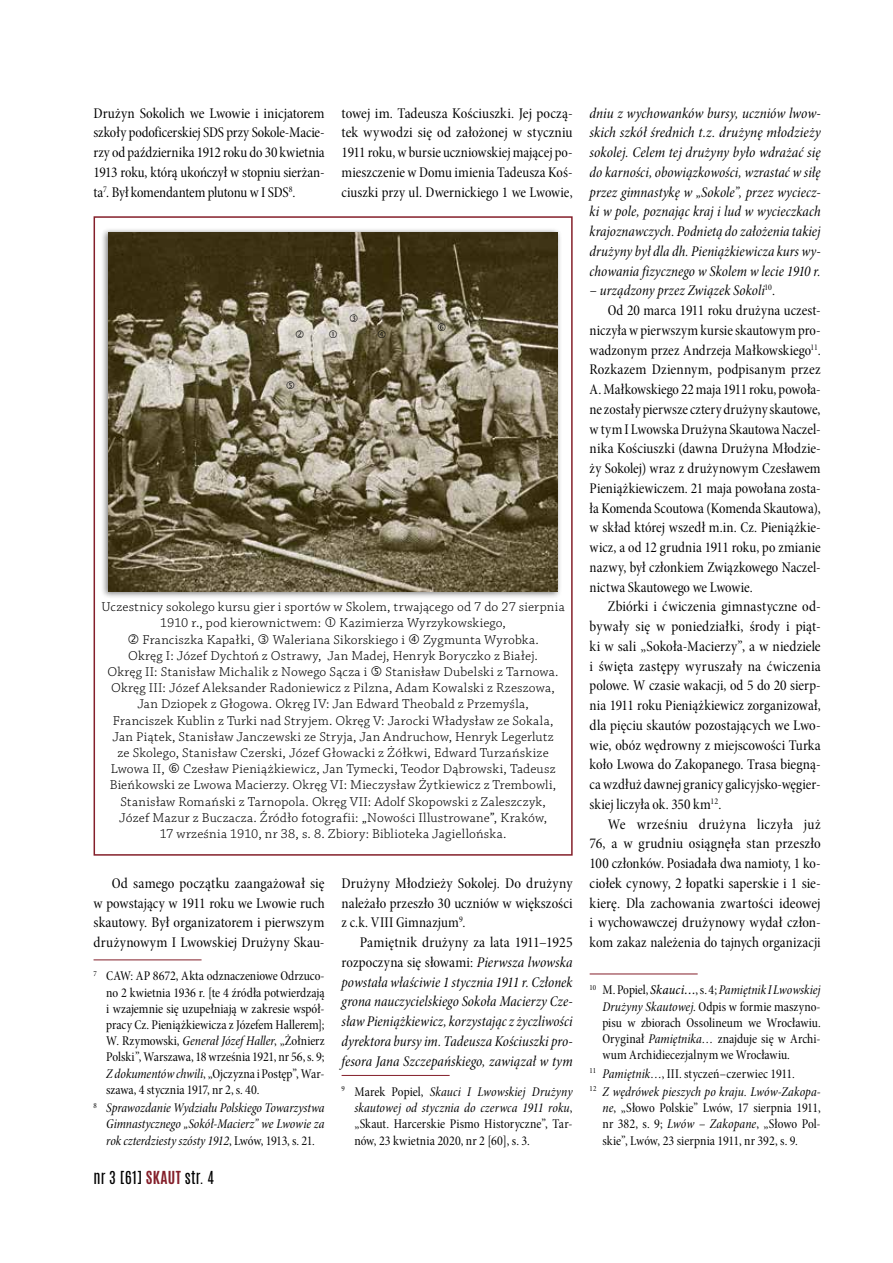
<style>
.page{position:relative;width:893px;height:1263px;background:#fff}
.page>*{position:absolute;margin:0;border:0;box-sizing:border-box;transform-origin:0 0}
.t1{font:15px/19.8px "Minion Pro Cn Subh";color:#000;text-align:justify}
.t2{font:15px/19.8px "Minion Pro Cn It Subh";letter-spacing:.005em;color:#000;text-align:justify}
.t3{font:15px "Antonio";letter-spacing:.025em;color:#000}
.t4{font:13.5px/16.2px "Chaparral Pro Light Capt";letter-spacing:.02em;color:#000}
.t5{font:13.5px/16.2px "Minion Pro Cn Subh";color:#000;text-align:justify}
.t6{font:13.5px/16.2px "Minion Pro Cn It Subh";letter-spacing:.005em;color:#000;text-align:justify}
.s1{font-family:"Minion Pro Cn It Subh"}
.s2{font-family:"Minion Pro Cn Subh"}
.s3{font-weight:700;color:#841f2a}
.s4{font-family:"Minion Pro Cn It Capt"}
</style>
<div class="page">
<hr style="left:94px;top:959px;width:108px;height:1px;background:#841f2a">
<hr style="left:342px;top:1075px;width:108px;height:1px;background:#841f2a">
<hr style="left:590px;top:973px;width:108px;height:1px;background:#841f2a">
<div style="left:94px;top:216px;width:479px;height:640px;border:2px solid #841f2a"></div>
<div style="left:101px;top:227px;width:461px;height:372px;background:#000;opacity:.5"></div>
<img style="left:108px;top:232px;width:450px;height:359px">
<svg style="left:296px;top:330px;width:8px;height:8px"></svg>
<svg style="left:329px;top:330px;width:8px;height:8px"></svg>
<svg style="left:350px;top:314px;width:8px;height:8px"></svg>
<svg style="left:378px;top:330px;width:8px;height:8px"></svg>
<svg style="left:287px;top:381px;width:7px;height:8px"></svg>
<svg style="left:438px;top:324px;width:8px;height:7px"></svg>
<p class="t1" style="left:94px;top:103px;width:233px">Drużyn Sokolich we Lwowie i inicjatorem szkoły podoficerskiej SDS przy Sokole-Macie&shy;rzy od października 1912 roku do 30 kwietnia 1913 roku, którą ukończył w stopniu sierżan&shy;ta<sup>7</sup>. Był komendantem plutonu w I SDS<sup>8</sup>.</p>
<p class="t1" style="left:342px;top:103px;width:233px">towej im. Tadeusza Kościuszki. Jej począ&shy;tek wywodzi się od założonej w styczniu 1911 roku, w bursie uczniowskiej mającej po&shy;mieszczenie w Domu imienia Tadeusza Koś&shy;ciuszki przy ul. Dwernickiego 1 we Lwowie,</p>
<p class="t4" style="left:160px;top:599px;width:406px;text-indent:-59px">Uczestnicy sokolego kursu gier i sportów w Skolem, trwającego od 7 do 27 sierpnia<br>1910 r., pod kierownictwem:</p>
<p class="t4" style="left:339px;top:615px;width:168px">Kazimierza Wyrzykowskiego,</p>
<p class="t4" style="left:143px;top:632px;width:113px">Franciszka Kapałki,</p>
<p class="t4" style="left:273px;top:632px;width:134px">Waleriana Sikorskiego i</p>
<p class="t4" style="left:423px;top:632px;width:117px">Zygmunta Wyrobka.</p>
<p class="t4" style="left:128px;top:648px;width:411px">Okręg I: Józef Dychtoń z Ostrawy, Jan Madej, Henryk Boryczko z Białej.</p>
<p class="t4" style="left:108px;top:664px;width:261px">Okręg II : Stanisław Michalik z Nowego Sącza i</p>
<p class="t4" style="left:385px;top:664px;width:175px">Stanisław Dubelski z Tarnowa.</p>
<p class="t4" style="left:111px;top:680px;width:445px">Okręg III : Józef Aleksander Radoniewicz z Pilzna, Adam Kowalski z Rzeszowa,</p>
<p class="t4" style="left:137px;top:696px;width:393px">Jan Dziopek z Głogowa. Okręg IV: Jan Edward Theobald z Przemyśla,</p>
<p class="t4" style="left:113px;top:713px;width:442px">Franciszek Kublin z Turki nad Stryjem. Okręg V: Jarocki Władysław ze Sokala,</p>
<p class="t4" style="left:113px;top:729px;width:443px">Jan Piątek, Stanisław Janczewski ze Stryja, Jan Andruchow, Henryk Legerlutz</p>
<p class="t4" style="left:117px;top:745px;width:433px">ze Skolego, Stanisław Czerski, Józef Głowacki z Żółkwi, Edward Turzańskize</p>
<p class="t4" style="left:111px;top:761px;width:56px">Lwowa II ,</p>
<p class="t4" style="left:183px;top:761px;width:374px">Czesław Pieniążkiewicz, Jan Tymecki, Teodor Dąbrowski, Tadeusz</p>
<p class="t4" style="left:110px;top:777px;width:448px">Bieńkowski ze Lwowa Macierzy. Okręg VI: Mieczysław Żytkiewicz z Trembowli,</p>
<p class="t4" style="left:120px;top:794px;width:427px">Stanisław Romański z Tarnopola. Okręg VII : Adolf Skopowski z Zaleszczyk,</p>
<p class="t4" style="left:119px;top:810px;width:430px">Józef Mazur z Buczacza. Źródło fotografii: „Nowości Illustrowane”, Kraków,</p>
<p class="t4" style="left:160px;top:826px;width:348px">17 września 1910, nr 38, s. 8. Zbiory: Biblioteka Jagiellońska.</p>
<p class="t1" style="left:94px;top:873px;width:233px;text-indent:18px">Od samego początku zaangażował się w powstający w 1911 roku we Lwowie ruch skautowy. Był organizatorem i pierwszym drużynowym I Lwowskiej Drużyny Skau-</p>
<p class="t5" style="left:106px;top:968px;width:220px;text-indent:-13px"><sup>7</sup> CAW: AP 8672, Akta odznaczeniowe Odrzuco&shy;no 2 kwietnia 1936 r. [te 4 źródła potwierdzają i wzajemnie się uzupełniają w zakresie współ&shy;pracy Cz. Pieniążkiewicza z Józefem Hallerem]; W. Rzymowski, <span class="s1">Generał Józef Haller</span>, „Żołnierz Polski”, Warszawa, 18 września 1921, nr 56, s. 9; <span class="s1">Z dokumentów chwili</span>, „Ojczyzna i Postęp”, War&shy;szawa, 4 stycznia 1917, nr 2, s. 40.</p>
<p class="t6" style="left:106px;top:1100px;width:220px;text-indent:-13px"><sup>8</sup> Sprawozdanie Wydziału Polskiego Towarzystwa Gimnastycznego „Sokół-Macierz” we Lwowie za rok czterdziesty szósty 1912<span class="s2">, Lwów, 1913, s. 21.</span></p>
<p class="t3" style="left:94px;top:1166px;width:122px">NR 3 [61] <span class="s3">SKAUT</span> STR. 4</p>
<p class="t1" style="left:342px;top:873px;width:233px">Drużyny Młodzieży Sokolej. Do drużyny należało przeszło 30 uczniów w większości z c.k. VIII Gimnazjum<sup>9</sup>.</p>
<p class="t1" style="left:342px;top:932px;width:233px;text-align:right">Pamiętnik drużyny za lata 1911–1925 rozpoczyna się słowami: <span class="s1">Pierwsza lwowska</span></p>
<p class="t2" style="left:342px;top:972px;width:233px">powstała właściwie 1 stycznia 1911 r. Członek grona nauczycielskiego Sokoła Macierzy Cze&shy;sław Pieniążkiewicz, korzystając z życzliwości dyrektora bursy im. Tadeusza Kościuszki pro&shy;fesora Jana Szczepańskiego, zawiązał w tym</p>
<p class="t6" style="left:342px;top:1084px;width:233px;text-align:right"><sup>9</sup> <span class="s2">Marek Popiel,</span> Skauci I Lwowskiej Drużyny skautowej od stycznia do czerwca 1911 roku<span class="s2">,</span></p>
<p class="t5" style="left:354px;top:1116px;width:220px">„Skaut. Harcerskie Pismo Historyczne”, Tar&shy;nów, 23 kwietnia 2020, nr 2 [60], s. 3.</p>
<p class="t2" style="left:590px;top:103px;width:233px">dniu z wychowanków bursy, uczniów lwow&shy;skich szkół średnich t.z. drużynę młodzieży sokolej. Celem tej drużyny było wdrażać się do karności, obowiązkowości, wzrastać w siłę przez gimnastykę w „Sokole”, przez wyciecz&shy;ki w pole, poznając kraj i lud w wycieczkach krajoznawczych. Podnietą do założenia takiej drużyny był dla dh. Pieniążkiewicza kurs wy&shy;chowania fizycznego w Skolem w lecie 1910 r.</p>
<p class="t2" style="left:590px;top:281px;width:187px">– urządzony przez Związek Sokoli<sup>10</sup><span class="s2">.</span></p>
<p class="t1" style="left:590px;top:301px;width:233px;text-indent:18px">Od 20 marca 1911 roku drużyna uczest&shy;niczyła w pierwszym kursie skautowym pro&shy;wadzonym przez Andrzeja Małkowskiego<sup>11</sup>.<br>Rozkazem Dziennym, podpisanym przez A. Małkowskiego 22 maja 1911 roku, powoła&shy;ne zostały pierwsze cztery drużyny skautowe, w tym I Lwowska Drużyna Skautowa Naczel&shy;nika Kościuszki (dawna Drużyna Młodzie&shy;ży Sokolej) wraz z drużynowym Czesławem Pieniążkiewiczem. 21 maja powołana zosta&shy;ła Komenda Scoutowa (Komenda Skautowa), w skład której wszedł m.in. Cz. Pieniążkie&shy;wicz, a od 12 grudnia 1911 roku, po zmianie nazwy, był członkiem Związkowego Naczel&shy;nictwa Skautowego we Lwowie.</p>
<p class="t1" style="left:590px;top:597px;width:233px;text-indent:18px">Zbiórki i ćwiczenia gimnastyczne od&shy;bywały się w poniedziałki, środy i piąt&shy;ki w sali „Sokoła-Macierzy”, a w niedziele i święta zastępy wyruszały na ćwiczenia polowe. W czasie wakacji, od 5 do 20 sierp&shy;nia 1911 roku Pieniążkiewicz zorganizował, dla pięciu skautów pozostających we Lwo&shy;wie, obóz wędrowny z miejscowości Turka koło Lwowa do Zakopanego. Trasa biegną&shy;ca wzdłuż dawnej granicy galicyjsko-węgier&shy;skiej liczyła ok. 350 km<sup>12</sup>.</p>
<p class="t1" style="left:590px;top:814px;width:233px;text-indent:18px">We wrześniu drużyna liczyła już 76, a w grudniu osiągnęła stan przeszło 100 członków. Posiadała dwa namioty, 1 ko&shy;ciołek cynowy, 2 łopatki saperskie i 1 sie&shy;kierę. Dla zachowania zwartości ideowej i wychowawczej drużynowy wydał człon&shy;kom zakaz należenia do tajnych organizacji</p>
<p class="t6" style="left:590px;top:982px;width:233px"><sup>10</sup> <span class="s2">M. Popiel,</span> <span class="s4">Skauci…</span><span class="s2">, s. 4;</span> Pamiętnik I Lwowskiej</p>
<p class="t5" style="left:602px;top:998px;width:220px"><span class="s1">Drużyny Skautowej</span>. Odpis w formie maszyno&shy;pisu w zbiorach Ossolineum we Wrocławiu.<br>Oryginał <span class="s1">Pamiętnika…</span> znajduje się w Archi&shy;wum Archidiecezjalnym we Wrocławiu.</p>
<p class="t5" style="left:590px;top:1065px;width:207px"><sup>11</sup> <span class="s1">Pamiętnik…</span>, III. styczeń–czerwiec 1911.</p>
<p class="t6" style="left:590px;top:1084px;width:233px"><sup>12</sup> Z wędrówek pieszych po kraju. Lwów-Zakopa-</p>
<p class="t5" style="left:602px;top:1100px;width:220px"><span class="s1">ne</span>, „Słowo Polskie” Lwów, 17 sierpnia 1911, nr 382, s. 9; <span class="s1">Lwów – Zakopane</span>, „Słowo Pol&shy;skie”, Lwów, 23 sierpnia 1911, nr 392, s. 9.</p>
</div>
